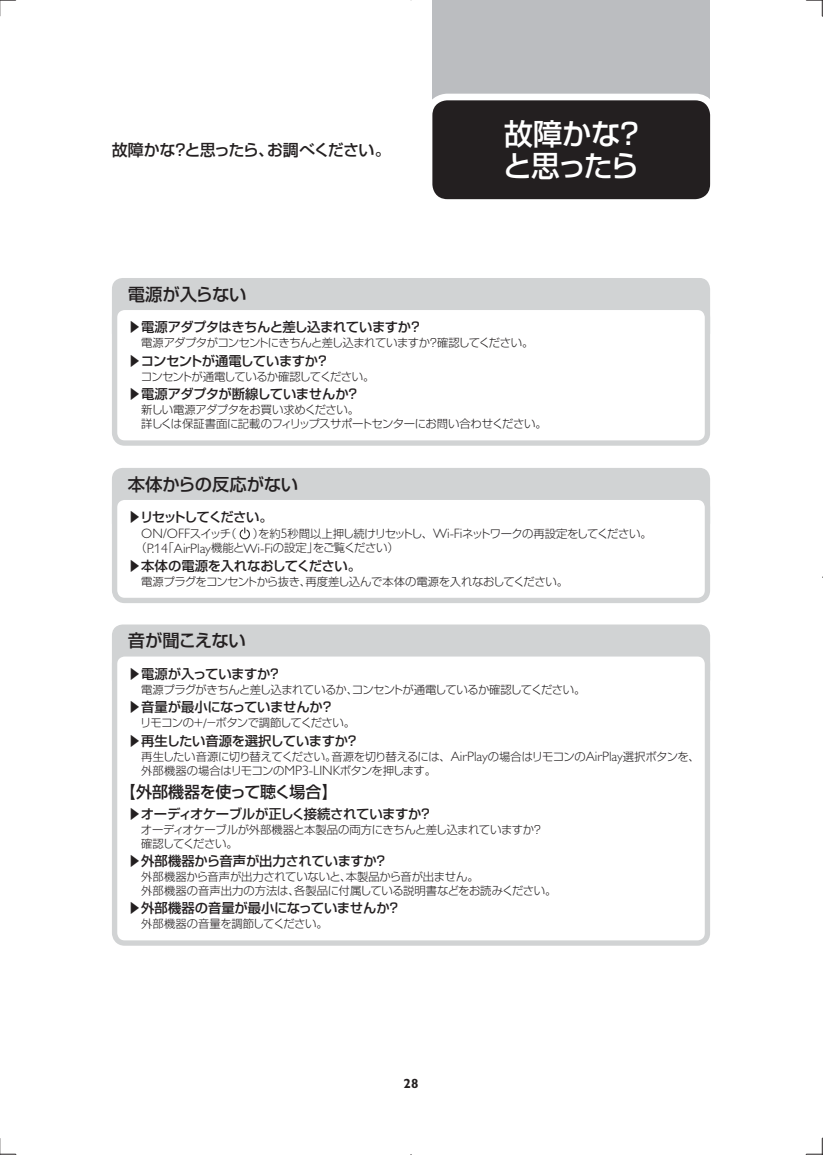
<style>
.page{position:relative;width:823px;height:1155px;background:#fff}
.page>*{position:absolute;margin:0;border:0;box-sizing:border-box;transform-origin:0 0}
.t1{font:29.4px/32px "Shin Go Pro Medium 90 msp RKSJ H";letter-spacing:-.055em;color:#fff}
.t2{font:17.32px "Shin Go Pro Medium 90 msp RKSJ H";letter-spacing:-.01em;color:#231f20}
.t3{font:16.1px "Shin Go Pro Medium 90 msp RKSJ H";letter-spacing:-.03em;color:#231f20}
.t4{font:13.65px "Gill Sans Alt One WGL Light";color:#231f20}
.t5{font:13.3px "Shin Go Pro Medium 90 msp RKSJ H";letter-spacing:-.03em;color:#231f20}
.t6{font:13.3px "Shin Go Pro Medium 90 msp RKSJ H";letter-spacing:-.01em;color:#231f20}
.t7{font:13.3px "Shin Go Pro Medium 90 msp RKSJ H";letter-spacing:-.11em;color:#231f20}
.t8{font:700 13.3px "Gill Sans Alt One WGL";color:#231f20}
.t9{font:11.38px/14px "Shin Go Pro Light 90 msp RKSJ H";letter-spacing:-.04em;color:#231f20}
.t10{font:11.38px/14.7px "Shin Go Pro Light 90 msp RKSJ H";letter-spacing:-.06em;color:#231f20}
.t11{font:11.38px/14px "Shin Go Pro Light 90 msp RKSJ H";letter-spacing:-.02em;color:#231f20}
.t12{font:11.38px "Shin Go Pro Light 90 msp RKSJ H";letter-spacing:-.065em;color:#231f20}
.s1{font-family:"Shin Go Pro Light 90 msp RKSJ H";font-size:11.38px}
.s2{font-family:"Gill Sans Alt One WGL Light";font-size:13.65px}
</style>
<div class="page">
<div style="left:432px;top:0;width:278px;height:155px;background:#bbbdc0"></div>
<div style="left:429px;top:97px;width:284px;height:105px;background:#231f20;border-radius:18px"></div>
<div style="left:426px;top:94px;width:291px;height:112px;border:7px solid #fff;border-radius:18px"></div>
<div style="left:112px;top:278px;width:598px;height:33px;background:#d1d3d4"></div>
<div style="left:115px;top:307px;width:592px;height:136px;background:#fff;border-radius:10px"></div>
<div style="left:112px;top:304px;width:598px;height:141px;border:5px solid #d1d3d4;border-radius:10px"></div>
<div style="left:112px;top:494px;width:598px;height:109px;border:5px solid #d1d3d4;border-radius:10px"></div>
<svg style="left:112px;top:468px;width:598px;height:71px"></svg>
<div style="left:112px;top:624px;width:598px;height:34px;background:#d1d3d4"></div>
<div style="left:115px;top:653px;width:592px;height:289px;background:#fff;border-radius:10px"></div>
<div style="left:112px;top:651px;width:598px;height:294px;border:5px solid #d1d3d4;border-radius:10px"></div>
<svg style="left:0;top:0;width:17px;height:17px"></svg>
<svg style="left:0;top:1138px;width:16px;height:16px"></svg>
<svg style="left:806px;top:0;width:17px;height:17px"></svg>
<svg style="left:806px;top:1137px;width:17px;height:17px"></svg>
<h3 class="t3" style="left:112px;top:144px;width:280px">故障かな？と思ったら、お調べください。</h3>
<h1 class="t1" style="left:503px;top:122px;width:143px">故障かな？と思ったら</h1>
<h2 class="t2" style="left:128px;top:287px;width:120px">電源が入らない</h2>
<p class="t5" style="left:128px;top:322px;width:295px">▶電源アダプタはきちんと差し込まれていますか？</p>
<p class="t9" style="left:141px;top:337px;width:394px">電源アダプタがコンセントにきちんと差し込まれていますか？確認してください。</p>
<p class="t5" style="left:128px;top:356px;width:202px">▶コンセントが通電していますか？</p>
<p class="t12" style="left:141px;top:372px;width:235px">コンセントが通電しているか確認してください。</p>
<p class="t5" style="left:128px;top:389px;width:233px">▶電源アダプタが断線していませんか？</p>
<p class="t9" style="left:141px;top:404px;width:407px">新しい電源アダプタをお買い求めください。<br>詳しくは保証書面に記載のフィリップスサポートセンターにお問い合わせください。</p>
<h2 class="t2" style="left:128px;top:477px;width:172px">本体からの反応がない</h2>
<p class="t7" style="left:128px;top:512px;width:146px">▶リセットしてください。</p>
<p class="t4" style="left:141px;top:528px;width:97px">ON/OFF<span class="s1">スイッチ（</span></p>
<p class="t10" style="left:136px;top:527px;width:518px;text-indent:117px">）を約<span class="s2">5</span>秒間以上押し続けリセットし、<span class="s2">Wi-Fi</span>ネットワークの再設定をしてください。（<span class="s2">P.14</span>「<span class="s2">AirPlay</span>機能と<span class="s2">Wi-Fi</span>の設定」をご覧ください）</p>
<p class="t5" style="left:128px;top:560px;width:235px">▶本体の電源を入れなおしてください。</p>
<p class="t9" style="left:141px;top:576px;width:428px">電源プラグをコンセントから抜き、再度差し込んで本体の電源を入れなおしてください。</p>
<h2 class="t2" style="left:128px;top:634px;width:119px">音が聞こえない</h2>
<p class="t5" style="left:128px;top:669px;width:155px">▶電源が入っていますか？</p>
<p class="t9" style="left:141px;top:684px;width:446px">電源プラグがきちんと差し込まれているか、コンセントが通電しているか確認してください。</p>
<p class="t6" style="left:128px;top:702px;width:207px">▶音量が最小になっていませんか？</p>
<p class="t9" style="left:140px;top:717px;width:216px">リモコンの＋<span class="s2">/</span>－ボタンで調節してください。</p>
<p class="t5" style="left:128px;top:735px;width:232px">▶再生したい音源を選択していますか？</p>
<p class="t9" style="left:141px;top:750px;width:560px">再生したい音源に切り替えてください。音源を切り替えるには、<span class="s2">AirPlay</span>の場合はリモコンの<span class="s2">AirPlay</span>選択ボタンを、外部機器の場合はリモコンの<span class="s2">MP3-LINK</span>ボタンを押します。</p>
<h3 class="t3" style="left:120px;top:786px;width:219px">【外部機器を使って聴く場合】</h3>
<p class="t5" style="left:128px;top:808px;width:306px">▶オーディオケーブルが正しく接続されていますか？</p>
<p class="t9" style="left:141px;top:823px;width:403px">オーディオケーブルが外部機器と本製品の両方にきちんと差し込まれていますか？確認してください。</p>
<p class="t6" style="left:128px;top:855px;width:261px">▶外部機器から音声が出力されていますか？</p>
<p class="t11" style="left:141px;top:871px;width:417px">外部機器から音声が出力されていないと、本製品から音が出ません。<br>外部機器の音声出力の方法は、各製品に付属している説明書などをお読みください。</p>
<p class="t6" style="left:128px;top:903px;width:274px">▶外部機器の音量が最小になっていませんか？</p>
<p class="t9" style="left:141px;top:918px;width:188px">外部機器の音量を調節してください。</p>
<p class="t8" style="left:404px;top:1075px;width:16px">28</p>
</div>
